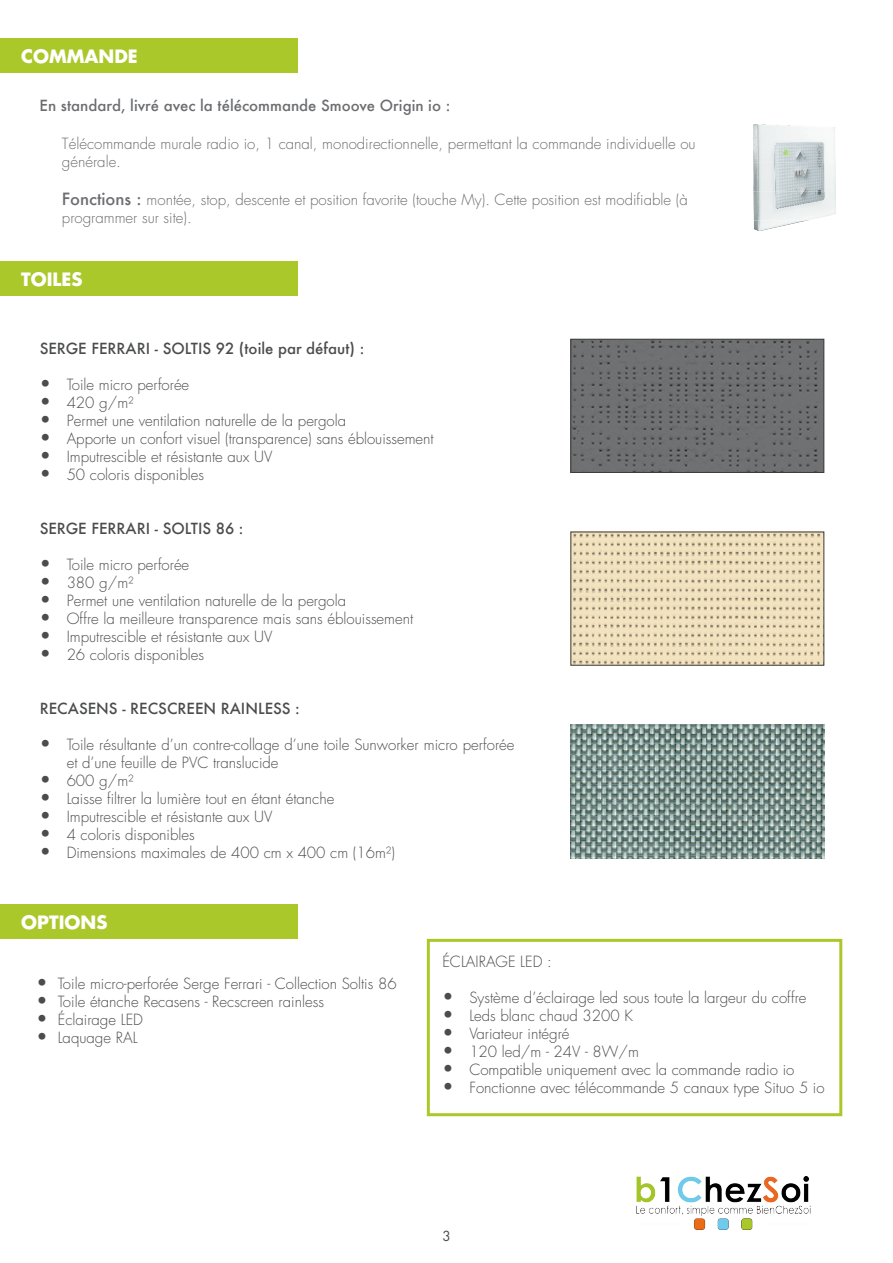
<style>
.page{position:relative;width:893px;height:1263px;background:#fff}
.page>*{position:absolute;margin:0;border:0;box-sizing:border-box;transform-origin:0 0}
.t1{font:700 18px "Futura";color:#fff}
.t2{font:300 15px/18px "Futura LT";color:#4b4c4d}
.t3{font:300 15px/18px "Futura LT";color:#6c6d70}
.t4{font:500 15px "Futura";color:#4b4c4d}
.t5{font:500 15px "Futura";color:#6c6d70}
.t6{font:13.5px "Futura LT";color:#4b4c4d}
.s1{font-family:"Futura";font-weight:500;font-size:16.5px}
.s2{font-size:18px}
</style>
<div class="page">
<img style="left:572px;top:341px;width:250px;height:130px">
<div style="left:570px;top:339px;width:254px;height:134px;border:1px solid #3c3c3c"></div>
<img style="left:572px;top:534px;width:250px;height:130px">
<div style="left:570px;top:532px;width:254px;height:134px;border:1px solid #3c3c3c"></div>
<img style="left:570px;top:724px;width:254px;height:134px">
<svg style="left:753px;top:124px;width:83px;height:107px"></svg>
<div style="left:0;top:905px;width:298px;height:34px;background:#abc82b"></div>
<img style="left:636px;top:1176px;width:174px;height:54px">
<div style="left:0;top:261px;width:298px;height:35px;background:#abc82b"></div>
<div style="left:427px;top:939px;width:415px;height:177px;border:3px solid #abc82b"></div>
<div style="left:0;top:38px;width:298px;height:34px;background:#abc82b"></div>
<p class="t1" style="left:21px;top:44px;width:118px">COMMANDE</p>
<p class="t5" style="left:40px;top:95px;width:412px">En standard, livré avec la télécommande Smoove Origin io :</p>
<p class="t3" style="left:62px;top:135px;width:635px">Télécommande murale radio io, 1 canal, monodirectionnelle, permettant la commande individuelle ou générale.</p>
<p class="t3" style="left:62px;top:191px;width:627px"><span class="s1">Fonctions :</span> montée, stop, descente et position favorite (touche My). Cette position est modifiable (à programmer sur site).</p>
<p class="t1" style="left:21px;top:267px;width:63px">TOILES</p>
<p class="t4" style="left:40px;top:338px;width:326px">SERGE FERRARI - SOLTIS 92 (toile par défaut) :</p>
<p class="t2" style="left:40px;top:376px;width:151px"><span class="s2">•</span> Toile micro perforée</p>
<p class="t2" style="left:40px;top:394px;width:96px"><span class="s2">•</span> 420 g/m²</p>
<p class="t2" style="left:40px;top:412px;width:308px"><span class="s2">•</span> Permet une ventilation naturelle de la pergola</p>
<p class="t2" style="left:40px;top:430px;width:396px"><span class="s2">•</span> Apporte un confort visuel (transparence) sans éblouissement</p>
<p class="t2" style="left:40px;top:448px;width:234px"><span class="s2">•</span> Imputrescible et résistante aux UV</p>
<p class="t2" style="left:40px;top:466px;width:166px"><span class="s2">•</span> 50 coloris disponibles</p>
<p class="t4" style="left:40px;top:518px;width:205px">SERGE FERRARI - SOLTIS 86 :</p>
<p class="t2" style="left:40px;top:556px;width:151px"><span class="s2">•</span> Toile micro perforée</p>
<p class="t2" style="left:40px;top:574px;width:96px"><span class="s2">•</span> 380 g/m²</p>
<p class="t2" style="left:40px;top:592px;width:308px"><span class="s2">•</span> Permet une ventilation naturelle de la pergola</p>
<p class="t2" style="left:40px;top:610px;width:375px"><span class="s2">•</span> Offre la meilleure transparence mais sans éblouissement</p>
<p class="t2" style="left:40px;top:628px;width:234px"><span class="s2">•</span> Imputrescible et résistante aux UV</p>
<p class="t2" style="left:40px;top:646px;width:166px"><span class="s2">•</span> 26 coloris disponibles</p>
<p class="t4" style="left:40px;top:698px;width:262px">RECASENS - RECSCREEN RAINLESS :</p>
<p class="t2" style="left:67px;top:736px;width:449px;text-indent:-27px"><span class="s2">•</span> Toile résultante d’un contre-collage d’une toile Sunworker micro perforée et d’une feuille de PVC translucide</p>
<p class="t2" style="left:40px;top:772px;width:96px"><span class="s2">•</span> 600 g/m²</p>
<p class="t2" style="left:40px;top:790px;width:296px"><span class="s2">•</span> Laisse filtrer la lumière tout en étant étanche</p>
<p class="t2" style="left:40px;top:808px;width:234px"><span class="s2">•</span> Imputrescible et résistante aux UV</p>
<p class="t2" style="left:40px;top:826px;width:157px"><span class="s2">•</span> 4 coloris disponibles</p>
<p class="t2" style="left:40px;top:844px;width:357px"><span class="s2">•</span> Dimensions maximales de 400 cm x 400 cm (16m²)</p>
<p class="t1" style="left:21px;top:910px;width:88px">OPTIONS</p>
<p class="t2" style="left:36px;top:975px;width:362px"><span class="s2">•</span> Toile micro-perforée Serge Ferrari - Collection Soltis 86</p>
<p class="t2" style="left:36px;top:993px;width:289px"><span class="s2">•</span> Toile étanche Recasens - Recscreen rainless</p>
<p class="t2" style="left:36px;top:1011px;width:108px"><span class="s2">•</span> Éclairage LED</p>
<p class="t2" style="left:36px;top:1029px;width:103px"><span class="s2">•</span> Laquage RAL</p>
<p class="t2" style="left:442px;top:953px;width:111px">ÉCLAIRAGE LED :</p>
<p class="t2" style="left:442px;top:989px;width:366px"><span class="s2">•</span> Système d’éclairage led sous toute la largeur du coffre</p>
<p class="t2" style="left:442px;top:1007px;width:192px"><span class="s2">•</span> Leds blanc chaud 3200 K</p>
<p class="t2" style="left:442px;top:1025px;width:129px"><span class="s2">•</span> Variateur intégré</p>
<p class="t2" style="left:442px;top:1043px;width:198px"><span class="s2">•</span> 120 led/m - 24V - 8W/m</p>
<p class="t2" style="left:442px;top:1061px;width:354px"><span class="s2">•</span> Compatible uniquement avec la commande radio io</p>
<p class="t2" style="left:442px;top:1079px;width:384px"><span class="s2">•</span> Fonctionne avec télécommande 5 canaux type Situo 5 io</p>
<p class="t6" style="left:442px;top:1227px;width:10px">3</p>
</div>
